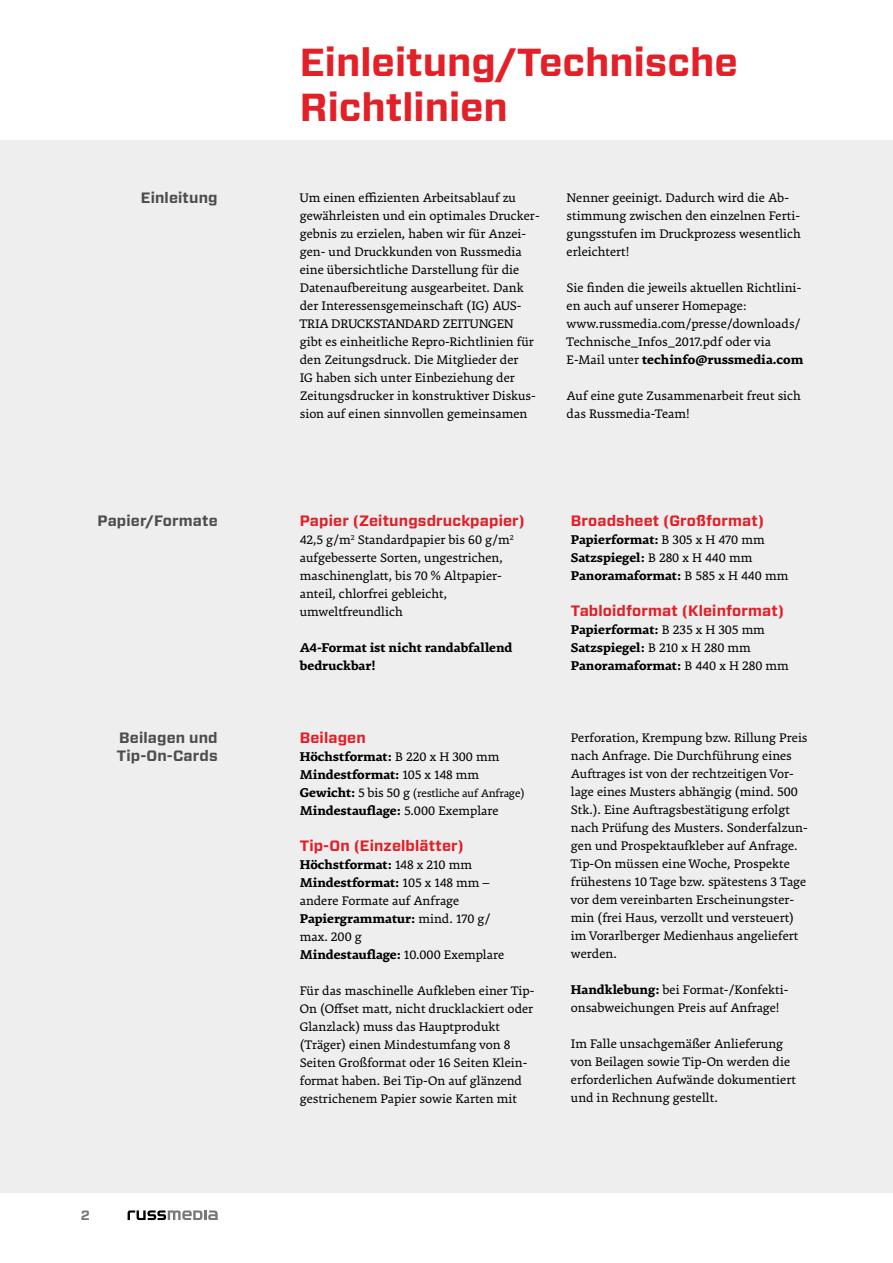
<style>
.page{position:relative;width:893px;height:1263px;background:#fff}
.page>*{position:absolute;margin:0;border:0;box-sizing:border-box;transform-origin:0 0}
.t1{font:700 39px/45px "Forza";color:#e31f27}
.t2{font:700 15px "Forza";letter-spacing:.01em;color:#e31f27}
.t3{font:700 15px/18px "Forza";letter-spacing:.01em;color:#4d4d4f}
.t4{font:13.5px/18px "Premiera";color:#000}
.t5{font:700 13.5px/18px "Premiera";color:#000}
.t6{font:700 13.5px "Forza";color:#77787b}
.t7{font:12px "Premiera";letter-spacing:-.01em;color:#000}
.s1{font-weight:700}
.s2{font-weight:400}
.s3{font-weight:700;font-size:13.5px}
.s4{font-size:13.5px}
</style>
<div class="page">
<div style="left:0;top:140px;width:893px;height:1053px;background:#eeeeef"></div>
<svg style="left:128px;top:1210px;width:90px;height:10px"></svg>
<p class="t3" style="left:141px;top:189px;width:78px">Einleitung</p>
<p class="t3" style="left:98px;top:512px;width:122px">Papier/Formate</p>
<p class="t3" style="left:117px;top:729px;width:102px">Beilagen und<br>Tip-On-Cards</p>
<p class="t6" style="left:81px;top:1206px;width:11px">2</p>
<h1 class="t1" style="left:300px;top:40px;width:440px">Einleitung/Technische<br>Richtlinien</h1>
<p class="t4" style="left:300px;top:189px;width:241px">Um einen effizienten Arbeitsablauf zu gewährleisten und ein optimales Drucker&shy;gebnis zu erzielen, haben wir für Anzei&shy;gen- und Druckkunden von Russmedia eine übersichtliche Darstellung für die Datenaufbereitung ausgearbeitet. Dank der Interessensgemeinschaft (IG) AUS-TRIA DRUCKSTANDARD ZEITUNGEN<br>gibt es einheitliche Repro-Richtlinien für den Zeitungsdruck. Die Mitglieder der<br>IG haben sich unter Einbeziehung der Zeitungsdrucker in konstruktiver Diskus&shy;sion auf einen sinnvollen gemeinsamen</p>
<p class="t4" style="left:567px;top:189px;width:236px">Nenner geeinigt. Dadurch wird die Ab&shy;stimmung zwischen den einzelnen Ferti&shy;gungsstufen im Druckprozess wesentlich erleichtert!</p>
<p class="t4" style="left:567px;top:279px;width:238px">Sie finden die jeweils aktuellen Richtlini&shy;en auch auf unserer Homepage: www.russmedia.com/presse/downloads/ Technische_Infos_2017.pdf oder via E-Mail unter <span class="s1">techinfo@russmedia.com</span></p>
<p class="t4" style="left:567px;top:387px;width:236px">Auf eine gute Zusammenarbeit freut sich das Russmedia-Team!</p>
<p class="t2" style="left:300px;top:511px;width:227px">Papier (Zeitungsdruckpapier)</p>
<p class="t4" style="left:300px;top:531px;width:215px">42,5 g/m<sup>2</sup> Standardpapier bis 60 g/m<sup>2 </sup>aufgebesserte Sorten, ungestrichen, maschinenglatt, bis 70 % Altpapier&shy;anteil, chlorfrei gebleicht, umweltfreundlich</p>
<p class="t5" style="left:300px;top:639px;width:214px">A4-Format ist nicht randabfallend bedruckbar!</p>
<p class="t2" style="left:300px;top:728px;width:68px">Beilagen</p>
<p class="t5" style="left:300px;top:748px;width:201px">Höchstformat: <span class="s2">B 220 x H 300 mm<br></span>Mindestformat: <span class="s2">105 x 148 mm</span></p>
<p class="t7" style="left:300px;top:786px;width:226px"><span class="s3">Gewicht:</span> <span class="s4">5 bis 50 g</span> (restliche auf Anfrage)</p>
<p class="t5" style="left:300px;top:802px;width:200px">Mindestauflage: <span class="s2">5.000 Exemplare</span></p>
<p class="t2" style="left:300px;top:836px;width:166px">Tip-On (Einzelblätter)</p>
<p class="t4" style="left:300px;top:856px;width:206px"><span class="s1">Höchstformat:</span> 148 x 210 mm<br><span class="s1">Mindestformat:</span> 105 x 148 mm – andere Formate auf Anfrage<br><span class="s1">Papiergrammatur:</span> mind. 170 g/ max. 200 g<br><span class="s1">Mindestauflage:</span> 10.000 Exemplare</p>
<p class="t4" style="left:300px;top:982px;width:236px">Für das maschinelle Aufkleben einer Tip-On (Offset matt, nicht drucklackiert oder Glanzlack) muss das Hauptprodukt (Träger) einen Mindestumfang von 8<br>Seiten Großformat oder 16 Seiten Klein&shy;format haben. Bei Tip-On auf glänzend gestrichenem Papier sowie Karten mit</p>
<p class="t2" style="left:571px;top:511px;width:195px">Broadsheet (Großformat)</p>
<p class="t5" style="left:571px;top:531px;width:219px">Papierformat: <span class="s2">B 305 x H 470 mm<br></span>Satzspiegel: <span class="s2">B 280 x H 440 mm<br></span>Panoramaformat: <span class="s2">B 585 x H 440 mm</span></p>
<p class="t2" style="left:571px;top:601px;width:215px">Tabloidformat (Kleinformat)</p>
<p class="t5" style="left:571px;top:621px;width:219px">Papierformat: <span class="s2">B 235 x H 305 mm<br></span>Satzspiegel: <span class="s2">B 210 x H 280 mm<br></span>Panoramaformat: <span class="s2">B 440 x H 280 mm</span></p>
<p class="t4" style="left:571px;top:729px;width:238px">Perforation, Krempung bzw. Rillung Preis nach Anfrage. Die Durchführung eines Auftrages ist von der rechtzeitigen Vor&shy;lage eines Musters abhängig (mind. 500<br>Stk.). Eine Auftragsbestätigung erfolgt nach Prüfung des Musters. Sonderfalzun&shy;gen und Prospektaufkleber auf Anfrage.<br>Tip-On müssen eine Woche, Prospekte frühestens 10 Tage bzw. spätestens 3 Tage vor dem vereinbarten Erscheinungster&shy;min (frei Haus, verzollt und versteuert) im Vorarlberger Medienhaus angeliefert werden.</p>
<p class="t4" style="left:571px;top:981px;width:219px"><span class="s1">Handklebung:</span> bei Format-/Konfekti&shy;onsabweichungen Preis auf Anfrage!</p>
<p class="t4" style="left:571px;top:1035px;width:227px">Im Falle unsachgemäßer Anlieferung von Beilagen sowie Tip-On werden die erforderlichen Aufwände dokumentiert und in Rechnung gestellt.</p>
</div>
